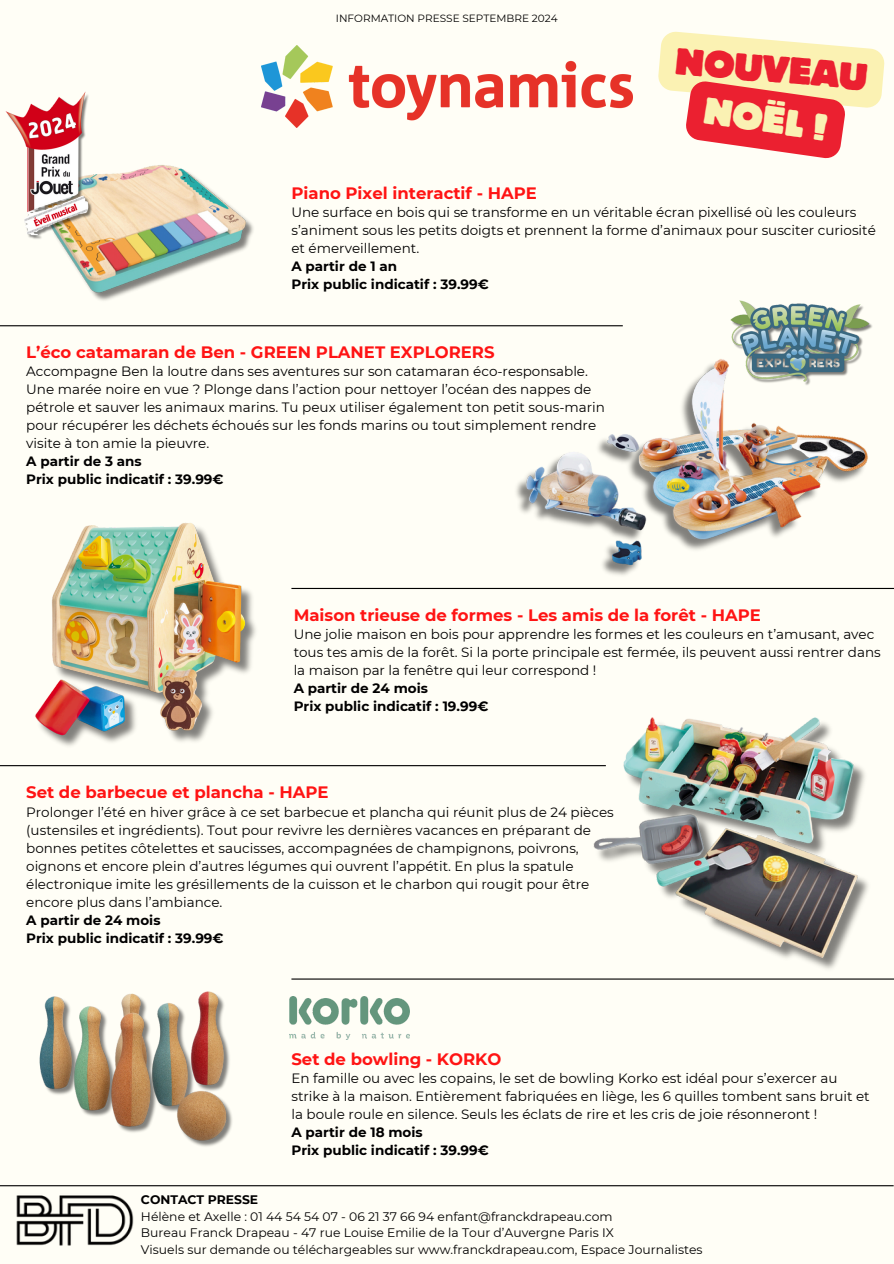
<style>
.page{position:relative;width:894px;height:1264px;background:#fff}
.page>*{position:absolute;margin:0;border:0;box-sizing:border-box;transform-origin:0 0}
.t1{font:800 39px "Bloc";color:#eb2030}
.t2{font:800 39px "Bloc";color:#faf1b3}
.t3{font:700 16.5px "Montserrat";color:#ff1414}
.t4{font:13.5px/18px "Montserrat";color:#000}
.t5{font:12.3px/16.5px "Montserrat";color:#000}
.t6{font:10.5px "Montserrat";color:#000}
.s1{font-weight:700}
</style>
<div class="page">
<div style="left:0;top:0;width:893px;height:1263px;background:#fffef6"></div>
<img style="left:59px;top:165px;width:195px;height:136px">
<img style="left:262px;top:45px;width:370px;height:82px">
<img style="left:6px;top:91px;width:89px;height:151px">
<img style="left:475px;top:326px;width:418px;height:262px">
<img style="left:726px;top:300px;width:151px;height:88px">
<img style="left:35px;top:523px;width:269px;height:223px">
<img style="left:39px;top:991px;width:193px;height:156px">
<img style="left:563px;top:717px;width:330px;height:263px">
<img style="left:289px;top:996px;width:121px;height:43px">
<img style="left:16px;top:1195px;width:118px;height:50px">
<hr style="left:0;top:325px;width:622px;height:1px;background:#000">
<hr style="left:0;top:1185px;width:893px;height:1px;background:#000">
<hr style="left:291px;top:588px;width:602px;height:1px;background:#000">
<hr style="left:0;top:765px;width:605px;height:1px;background:#000">
<hr style="left:291px;top:978px;width:602px;height:1px;background:#000">
<svg style="left:658px;top:31px;width:227px;height:128px"></svg>
<p class="t6" style="left:336px;top:11px;width:223px">INFORMATION PRESSE SEPTEMBRE 2024</p>
<p class="t1" style="left:677px;top:39px;width:194px;rotate:5deg">NOUVEAU</p>
<h1 class="t2" style="left:706px;top:89px;width:126px;rotate:8deg">NOËL !</h1>
<h2 class="t3" style="left:291px;top:183px;width:247px">Piano Pixel interactif - HAPE</h2>
<h2 class="t4" style="left:291px;top:203px;width:586px">Une surface en bois qui se transforme en un véritable écran pixellisé où les couleurs s’animent sous les petits doigts et prennent la forme d’animaux pour susciter curiosité et émerveillement.<br><span class="s1">A partir de 1 an<br>Prix public indicatif : 39.99€</span></h2>
<p class="t3" style="left:26px;top:342px;width:470px">L’éco catamaran de Ben - GREEN PLANET EXPLORERS</p>
<p class="t4" style="left:26px;top:362px;width:580px">Accompagne Ben la loutre dans ses aventures sur son catamaran éco-responsable.<br>Une marée noire en vue ? Plonge dans l’action pour nettoyer l’océan des nappes de pétrole et sauver les animaux marins. Tu peux utiliser également ton petit sous-marin pour récupérer les déchets échoués sur les fonds marins ou tout simplement rendre visite à ton amie la pieuvre.<br><span class="s1">A partir de 3 ans<br>Prix public indicatif : 39.99€</span></p>
<h2 class="t3" style="left:293px;top:605px;width:468px">Maison trieuse de formes - Les amis de la forêt - HAPE</h2>
<h2 class="t4" style="left:293px;top:625px;width:588px">Une jolie maison en bois pour apprendre les formes et les couleurs en t’amusant, avec tous tes amis de la forêt. Si la porte principale est fermée, ils peuvent aussi rentrer dans la maison par la fenêtre qui leur correspond !<br><span class="s1">A partir de 24 mois<br>Prix public indicatif : 19.99€</span></h2>
<p class="t3" style="left:26px;top:782px;width:304px">Set de barbecue et plancha - HAPE</p>
<p class="t4" style="left:26px;top:802px;width:589px">Prolonger l’été en hiver grâce à ce set barbecue et plancha qui réunit plus de 24 pièces (ustensiles et ingrédients). Tout pour revivre les dernières vacances en préparant de bonnes petites côtelettes et saucisses, accompagnées de champignons, poivrons, oignons et encore plein d’autres légumes qui ouvrent l’appétit. En plus la spatule électronique imite les grésillements de la cuisson et le charbon qui rougit pour être encore plus dans l’ambiance.<br><span class="s1">A partir de 24 mois<br>Prix public indicatif : 39.99€</span></p>
<h2 class="t3" style="left:291px;top:1048px;width:211px">Set de bowling - KORKO</h2>
<h2 class="t4" style="left:291px;top:1068px;width:579px">En famille ou avec les copains, le set de bowling Korko est idéal pour s’exercer au strike à la maison. Entièrement fabriquées en liège, les 6 quilles tombent sans bruit et la boule roule en silence. Seuls les éclats de rire et les cris de joie résonneront !<br><span class="s1">A partir de 18 mois<br>Prix public indicatif : 39.99€</span></h2>
<p class="t5" style="left:141px;top:1191px;width:563px"><span class="s1">CONTACT PRESSE<br></span>Hélène et Axelle : 01 44 54 54 07 - 06 21 37 66 94 enfant@franckdrapeau.com<br>Bureau Franck Drapeau - 47 rue Louise Emilie de la Tour d’Auvergne Paris IX<br>Visuels sur demande ou téléchargeables sur www.franckdrapeau.com, Espace Journalistes</p>
</div>
